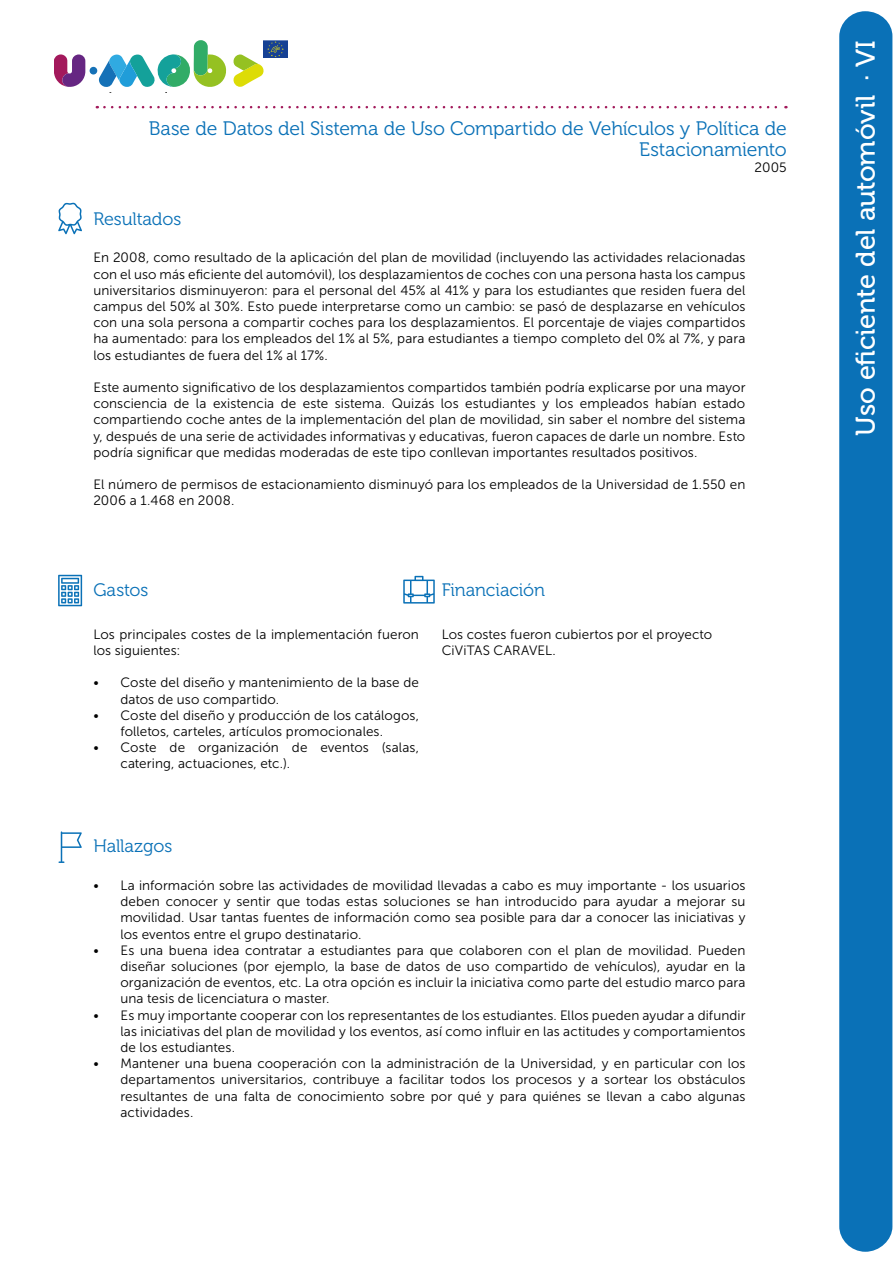
<style>
.page{position:relative;width:893px;height:1263px;background:#fff}
.page>*{position:absolute;margin:0;border:0;box-sizing:border-box;transform-origin:0 0}
.t1{font:27px "Museo 500";letter-spacing:-.01em;color:#fff}
.t2{font:19.5px/21px "Museo 300";letter-spacing:-.01em;color:#0a71b7;text-align:right}
.t3{font:18px "Museo 300";letter-spacing:-.005em;color:#0a71b7}
.t4{font:13.5px/16.2px "Museo Sans 300";letter-spacing:.005em;color:#000;text-align:justify}
</style>
<div class="page">
<div style="left:839px;top:11px;width:53px;height:1241px;background:#0a71b7;border-radius:26px"></div>
<svg style="left:54px;top:54px;width:31px;height:33px"></svg>
<svg style="left:233px;top:54px;width:31px;height:33px"></svg>
<div style="left:90px;top:67px;width:7px;height:8px;background:#1571b7;border-radius:50%"></div>
<img style="left:263px;top:40px;width:25px;height:18px">
<svg style="left:99px;top:40px;width:128px;height:53px"></svg>
<svg style="left:104px;top:106px;width:682px;height:2px"></svg>
<svg style="left:58px;top:831px;width:24px;height:32px"></svg>
<svg style="left:58px;top:575px;width:24px;height:31px"></svg>
<svg style="left:58px;top:203px;width:24px;height:31px"></svg>
<svg style="left:403px;top:576px;width:32px;height:28px"></svg>
<h2 class="t2" style="left:149px;top:118px;width:639px">Base de Datos del Sistema de Uso Compartido de Vehículos y Política de<br>Estacionamiento</h2>
<p class="t4" style="left:754px;top:159px;width:34px">2005</p>
<h3 class="t3" style="left:93px;top:209px;width:89px">Resultados</h3>
<p class="t4" style="left:93px;top:250px;width:654px">En 2008, como resultado de la aplicación del plan de movilidad (incluyendo las actividades relacionadas con el uso más eficiente del automóvil), los desplazamientos de coches con una persona hasta los campus universitarios disminuyeron: para el personal del 45% al 41% y para los estudiantes que residen fuera del campus del 50% al 30%. Esto puede interpretarse como un cambio: se pasó de desplazarse en vehículos con una sola persona a compartir coches para los desplazamientos. El porcentaje de viajes compartidos ha aumentado: para los empleados del 1% al 5%, para estudiantes a tiempo completo del 0% al 7%, y para los estudiantes de fuera del 1% al 17%.</p>
<p class="t4" style="left:93px;top:379px;width:654px">Este aumento significativo de los desplazamientos compartidos también podría explicarse por una mayor consciencia de la existencia de este sistema. Quizás los estudiantes y los empleados habían estado compartiendo coche antes de la implementación del plan de movilidad, sin saber el nombre del sistema y, después de una serie de actividades informativas y educativas, fueron capaces de darle un nombre. Esto podría significar que medidas moderadas de este tipo conllevan importantes resultados positivos.</p>
<p class="t4" style="left:93px;top:476px;width:654px">El número de permisos de estacionamiento disminuyó para los empleados de la Universidad de 1.550 en<br>2006 a 1.468 en 2008.</p>
<h3 class="t3" style="left:93px;top:580px;width:56px">Gastos</h3>
<h3 class="t3" style="left:442px;top:580px;width:105px">Financiación</h3>
<p class="t4" style="left:93px;top:626px;width:327px">Los principales costes de la implementación fueron los siguientes:</p>
<p class="t4" style="left:120px;top:675px;width:300px;text-indent:-27px">• Coste del diseño y mantenimiento de la base de datos de uso compartido.</p>
<p class="t4" style="left:120px;top:707px;width:300px;text-indent:-27px">• Coste del diseño y producción de los catálogos, folletos, carteles, artículos promocionales.</p>
<p class="t4" style="left:120px;top:739px;width:300px;text-indent:-27px">• Coste de organización de eventos (salas, catering, actuaciones, etc.).</p>
<p class="t4" style="left:442px;top:626px;width:272px">Los costes fueron cubiertos por el proyecto<br>CiViTAS CARAVEL.</p>
<h3 class="t3" style="left:93px;top:836px;width:80px">Hallazgos</h3>
<p class="t4" style="left:120px;top:877px;width:627px;text-indent:-27px">• La información sobre las actividades de movilidad llevadas a cabo es muy importante - los usuarios deben conocer y sentir que todas estas soluciones se han introducido para ayudar a mejorar su movilidad. Usar tantas fuentes de información como sea posible para dar a conocer las iniciativas y los eventos entre el grupo destinatario.</p>
<p class="t4" style="left:120px;top:942px;width:627px;text-indent:-27px">• Es una buena idea contratar a estudiantes para que colaboren con el plan de movilidad. Pueden diseñar soluciones (por ejemplo, la base de datos de uso compartido de vehículos), ayudar en la organización de eventos, etc. La otra opción es incluir la iniciativa como parte del estudio marco para una tesis de licenciatura o master.</p>
<p class="t4" style="left:120px;top:1007px;width:627px;text-indent:-27px">• Es muy importante cooperar con los representantes de los estudiantes. Ellos pueden ayudar a difundir las iniciativas del plan de movilidad y los eventos, así como influir en las actitudes y comportamientos de los estudiantes.</p>
<p class="t4" style="left:120px;top:1055px;width:627px;text-indent:-27px">• Mantener una buena cooperación con la administración de la Universidad, y en particular con los departamentos universitarios, contribuye a facilitar todos los procesos y a sortear los obstáculos resultantes de una falta de conocimiento sobre por qué y para quiénes se llevan a cabo algunas actividades.</p>
<h1 class="t1" style="left:851px;top:436px;width:397px;rotate:-90deg">Uso eficiente del automóvil · VI</h1>
</div>
